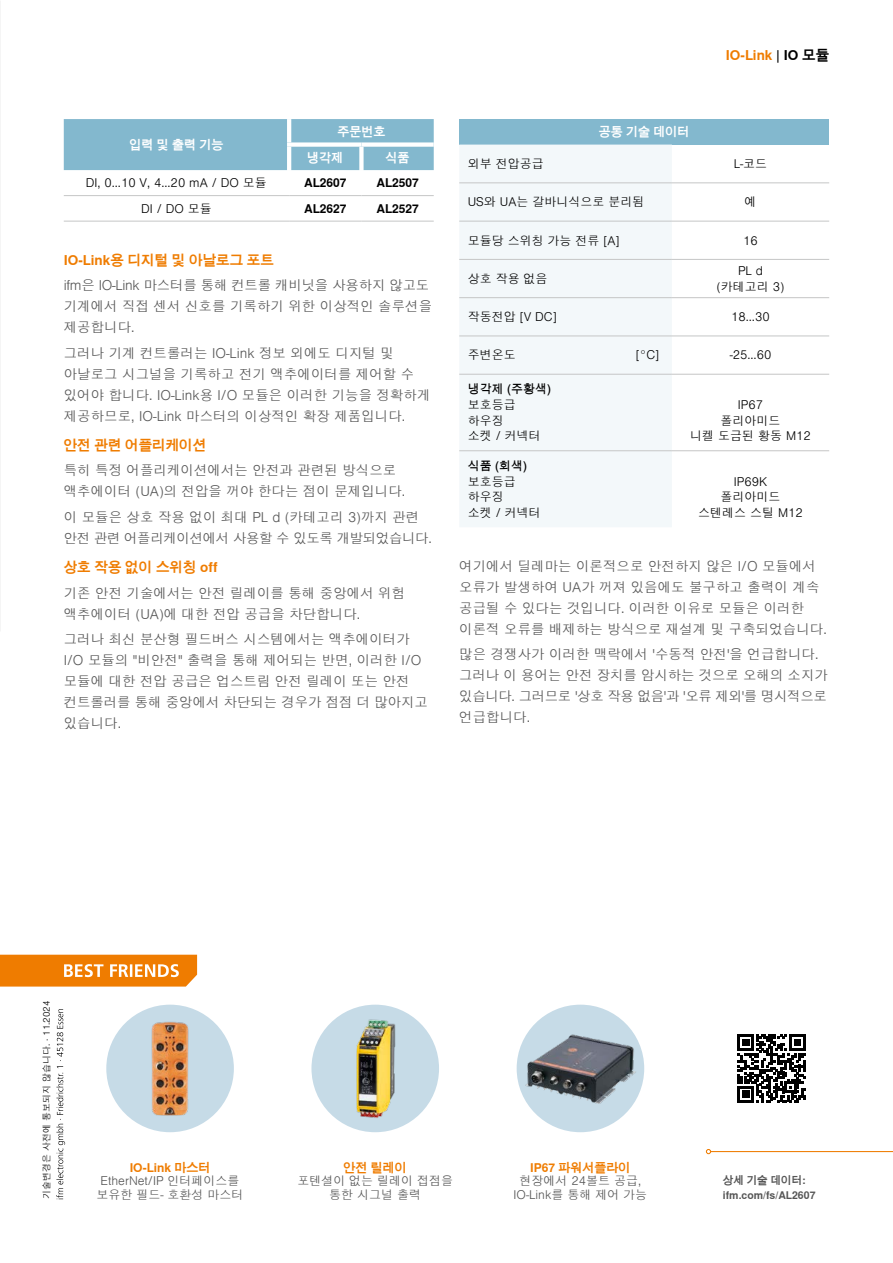
<style>
.page{position:relative;width:893px;height:1263px;background:#fff}
.page>*{position:absolute;margin:0;border:0;box-sizing:border-box;transform-origin:0 0}
.Fließtext{font:300 13.5px/21px "Nimbus Sans Global";color:#565656}
.Fließtext-2{font:300 13.5px/21px "Nimbus Sans Global";letter-spacing:-.03em;color:#565656}
.Fließtext_Headline{font:700 13.5px "Nimbus Sans Global";color:#ef7c00}
.Box_Produktgruppe{font:700 13.5px "Nimbus Sans Global";color:#ef7c00}
.Tabellentext_zentriert{font:300 12px/15.8px "Nimbus Sans Global";color:#000;text-align:center}
.Tabellentext_TAB{font:300 12px "Nimbus Sans Global";color:#000}
.Best_Friends_Fließtext{font:300 12px/13.5px "Nimbus Sans Global";color:#565656;text-align:center}
.Best_Friends_Headline_orange{font:700 12px "Nimbus Sans Global";color:#ef7c00}
.BESTELLNUMMER{font:700 12px "Nimbus Sans Global";color:#000}
.Tabellenkopf{font:700 12px "Nimbus Sans Global";color:#fff}
.Tabellentext_TAB-2{font:500 12px "Nimbus Sans Global";color:#000}
.QR_Code_linksbündig{font:700 10.5px "Nimbus Sans Global";color:#565656}
.Datum{font:300 9px "Nimbus Sans Global";color:#000}
.s1{color:#000}
</style>
<div class="page">
<svg style="left:0;top:955px;width:197px;height:31px"></svg>
<img style="left:311px;top:1005px;width:128px;height:127px;border-radius:64px">
<img style="left:106px;top:1005px;width:128px;height:127px;border-radius:64px">
<div style="left:517px;top:1005px;width:127px;height:127px;background:#c6dbe7;border-radius:50%"></div>
<img style="left:522px;top:1010px;width:117px;height:117px">
<hr style="left:711px;top:1151px;width:182px;height:1px;background:#ef7c00">
<svg style="left:706px;top:1149px;width:5px;height:5px"></svg>
<svg style="left:738px;top:1034px;width:68px;height:68px"></svg>
<svg style="left:56px;top:1009px;width:9px;height:190px"></svg>
<div style="left:64px;top:119px;width:370px;height:51px;background:#83b8ce"></div>
<hr style="left:287px;top:119px;width:4px;height:23px;background:#fff">
<hr style="left:287px;top:147px;width:4px;height:23px;background:#fff">
<div style="left:359px;top:147px;width:5px;height:23px;background:#fff"></div>
<hr style="left:64px;top:195px;width:225px;height:1px;background:#c5c6c6">
<hr style="left:289px;top:195px;width:72px;height:1px;background:#c5c6c6">
<hr style="left:361px;top:195px;width:73px;height:1px;background:#c5c6c6">
<hr style="left:64px;top:221px;width:225px;height:1px;background:#c5c6c6">
<hr style="left:289px;top:221px;width:72px;height:1px;background:#c5c6c6">
<hr style="left:361px;top:221px;width:73px;height:1px;background:#c5c6c6">
<div style="left:287px;top:142px;width:74px;height:5px;background:#fff"></div>
<div style="left:361px;top:142px;width:73px;height:5px;background:#fff"></div>
<div style="left:459px;top:119px;width:370px;height:26px;background:#83b8ce"></div>
<div style="left:459px;top:145px;width:213px;height:382px;background:#f3f8fa"></div>
<hr style="left:459px;top:221px;width:213px;height:1px;background:#c5c6c6">
<hr style="left:672px;top:221px;width:157px;height:1px;background:#c5c6c6">
<hr style="left:459px;top:259px;width:213px;height:1px;background:#c5c6c6">
<hr style="left:672px;top:259px;width:157px;height:1px;background:#c5c6c6">
<hr style="left:459px;top:297px;width:213px;height:1px;background:#c5c6c6">
<hr style="left:672px;top:297px;width:157px;height:1px;background:#c5c6c6">
<hr style="left:459px;top:336px;width:213px;height:1px;background:#c5c6c6">
<hr style="left:672px;top:336px;width:157px;height:1px;background:#c5c6c6">
<hr style="left:459px;top:374px;width:213px;height:1px;background:#c5c6c6">
<hr style="left:672px;top:374px;width:157px;height:1px;background:#c5c6c6">
<hr style="left:459px;top:450px;width:213px;height:1px;background:#c5c6c6">
<hr style="left:672px;top:450px;width:157px;height:1px;background:#c5c6c6">
<hr style="left:459px;top:183px;width:213px;height:1px;background:#c5c6c6">
<hr style="left:672px;top:183px;width:157px;height:1px;background:#c5c6c6">
<p class="Tabellenkopf" style="left:129px;top:138px;width:96px">입력 및 출력 기능</p>
<p class="Tabellenkopf" style="left:337px;top:125px;width:49px">주문번호</p>
<p class="Tabellenkopf" style="left:307px;top:151px;width:37px">냉각제</p>
<p class="Tabellenkopf" style="left:386px;top:151px;width:25px">식품</p>
<p class="Tabellentext_zentriert" style="left:86px;top:175px;width:183px">DI, 0...10 V, 4...20 mA / DO 모듈</p>
<p class="BESTELLNUMMER" style="left:304px;top:176px;width:44px">AL2607</p>
<p class="BESTELLNUMMER" style="left:376px;top:176px;width:44px">AL2507</p>
<p class="Tabellentext_zentriert" style="left:141px;top:201px;width:72px">DI / DO 모듈</p>
<p class="BESTELLNUMMER" style="left:304px;top:202px;width:44px">AL2627</p>
<p class="BESTELLNUMMER" style="left:376px;top:202px;width:44px">AL2527</p>
<p class="Fließtext_Headline" style="left:64px;top:253px;width:212px">IO-Link용 디지털 및 아날로그 포트</p>
<p class="Fließtext" style="left:64px;top:275px;width:370px">ifm은 IO-Link 마스터를 통해 컨트롤 캐비닛을 사용하지 않고도 기계에서 직접 센서 신호를 기록하기 위한 이상적인 솔루션을 제공합니다.</p>
<p class="Fließtext" style="left:64px;top:343px;width:368px">그러나 기계 컨트롤러는 IO-Link 정보 외에도 디지털 및 아날로그 시그널을 기록하고 전기 액추에이터를 제어할 수 있어야 합니다. IO-Link용 I/O 모듈은 이러한 기능을 정확하게 제공하므로, IO-Link 마스터의 이상적인 확장 제품입니다.</p>
<p class="Fließtext_Headline" style="left:64px;top:438px;width:144px">안전 관련 어플리케이션</p>
<p class="Fließtext" style="left:64px;top:460px;width:343px">특히 특정 어플리케이션에서는 안전과 관련된 방식으로 액추에이터 (UA)의 전압을 꺼야 한다는 점이 문제입니다.</p>
<p class="Fließtext-2" style="left:64px;top:507px;width:370px">이 모듈은 상호 작용 없이 최대 PL d (카테고리 3)까지 관련 안전 관련 어플리케이션에서 사용할 수 있도록 개발되었습니다.</p>
<p class="Fließtext_Headline" style="left:64px;top:560px;width:155px">상호 작용 없이 스위칭 off</p>
<p class="Fließtext" style="left:64px;top:582px;width:343px">기존 안전 기술에서는 안전 릴레이를 통해 중앙에서 위험 액추에이터 (UA)에 대한 전압 공급을 차단합니다.</p>
<p class="Fließtext" style="left:64px;top:629px;width:366px">그러나 최신 분산형 필드버스 시스템에서는 액추에이터가<br>I/O 모듈의 "비안전" 출력을 통해 제어되는 반면, 이러한 I/O 모듈에 대한 전압 공급은 업스트림 안전 릴레이 또는 안전 컨트롤러를 통해 중앙에서 차단되는 경우가 점점 더 많아지고 있습니다.</p>
<p class="Tabellenkopf" style="left:599px;top:125px;width:92px">공통 기술 데이터</p>
<p class="Box_Produktgruppe" style="left:726px;top:47px;width:105px">IO-Link <span class="s1">| IO 모듈</span></p>
<p class="Tabellentext_TAB" style="left:468px;top:157px;width:77px">외부 전압공급</p>
<p class="Tabellentext_zentriert" style="left:734px;top:156px;width:35px">L-코드</p>
<p class="Tabellentext_TAB" style="left:468px;top:195px;width:178px">US와 UA는 갈바니식으로 분리됨</p>
<p class="Tabellentext_zentriert" style="left:744px;top:194px;width:13px">예</p>
<p class="Tabellentext_TAB" style="left:468px;top:233px;width:153px">모듈당 스위칭 가능 전류 [A]</p>
<p class="Tabellentext_zentriert" style="left:743px;top:233px;width:16px">16</p>
<p class="Tabellentext_TAB" style="left:468px;top:272px;width:81px">상호 작용 없음</p>
<p class="Tabellentext_zentriert" style="left:717px;top:263px;width:69px">PL d (카테고리 3)</p>
<p class="Tabellentext_TAB" style="left:468px;top:310px;width:90px">작동전압 [V DC]</p>
<p class="Tabellentext_zentriert" style="left:731px;top:309px;width:40px">18…30</p>
<p class="Tabellentext_TAB" style="left:468px;top:348px;width:49px">주변온도</p>
<p class="Tabellentext_TAB" style="left:636px;top:348px;width:25px">[°C]</p>
<p class="Tabellentext_zentriert" style="left:730px;top:347px;width:43px">-25…60</p>
<p class="Tabellentext_TAB-2" style="left:468px;top:382px;width:85px">냉각제 (주황색)</p>
<p class="Tabellentext_TAB" style="left:468px;top:398px;width:49px">보호등급</p>
<p class="Tabellentext_TAB" style="left:468px;top:414px;width:37px">하우징</p>
<p class="Tabellentext_TAB" style="left:468px;top:429px;width:75px">소켓 / 커넥터</p>
<p class="Tabellentext_zentriert" style="left:738px;top:397px;width:27px">IP67</p>
<p class="Tabellentext_zentriert" style="left:720px;top:413px;width:61px">폴리아미드</p>
<p class="Tabellentext_zentriert" style="left:690px;top:428px;width:122px">니켈 도금된 황동 M12</p>
<p class="Tabellentext_TAB-2" style="left:468px;top:459px;width:61px">식품 (회색)</p>
<p class="Tabellentext_TAB" style="left:468px;top:474px;width:49px">보호등급</p>
<p class="Tabellentext_TAB" style="left:468px;top:490px;width:37px">하우징</p>
<p class="Tabellentext_TAB" style="left:468px;top:506px;width:75px">소켓 / 커넥터</p>
<p class="Tabellentext_zentriert" style="left:734px;top:474px;width:35px">IP69K</p>
<p class="Tabellentext_zentriert" style="left:720px;top:489px;width:61px">폴리아미드</p>
<p class="Tabellentext_zentriert" style="left:698px;top:505px;width:106px">스텐레스 스틸 M12</p>
<p class="Fließtext" style="left:459px;top:556px;width:369px">여기에서 딜레마는 이론적으로 안전하지 않은 I/O 모듈에서 오류가 발생하여 UA가 꺼져 있음에도 불구하고 출력이 계속 공급될 수 있다는 것입니다. 이러한 이유로 모듈은 이러한 이론적 오류를 배제하는 방식으로 재설계 및 구축되었습니다.</p>
<p class="Fließtext" style="left:459px;top:644px;width:370px">많은 경쟁사가 이러한 맥락에서 '수동적 안전'을 언급합니다. 그러나 이 용어는 안전 장치를 암시하는 것으로 오해의 소지가 있습니다. 그러므로 '상호 작용 없음'과 '오류 제외'를 명시적으로 언급합니다.</p>
<p class="Datum" style="left:41px;top:1199px;width:200px;rotate:-90deg">기술변경은 사전에 통보되지 않습니다. · 11.2024</p>
<p class="Best_Friends_Headline_orange" style="left:130px;top:1161px;width:82px">IO-Link 마스터</p>
<p class="Best_Friends_Fließtext" style="left:97px;top:1174px;width:148px">EtherNet/IP 인터페이스를 보유한 필드- 호환성 마스터</p>
<p class="Best_Friends_Headline_orange" style="left:344px;top:1161px;width:65px">안전 릴레이</p>
<p class="Best_Friends_Fließtext" style="left:297px;top:1174px;width:157px">포텐셜이 없는 릴레이 접점을 통한 시그널 출력</p>
<p class="Best_Friends_Headline_orange" style="left:530px;top:1161px;width:102px">IP67 파워서플라이</p>
<p class="Best_Friends_Fließtext" style="left:514px;top:1174px;width:135px">현장에서 24볼트 공급,<br>IO-Link를 통해 제어 가능</p>
<p class="QR_Code_linksbündig" style="left:723px;top:1174px;width:84px">상세 기술 데이터:</p>
<p class="QR_Code_linksbündig" style="left:723px;top:1189px;width:94px">ifm.com/fs/AL2607</p>
</div>
